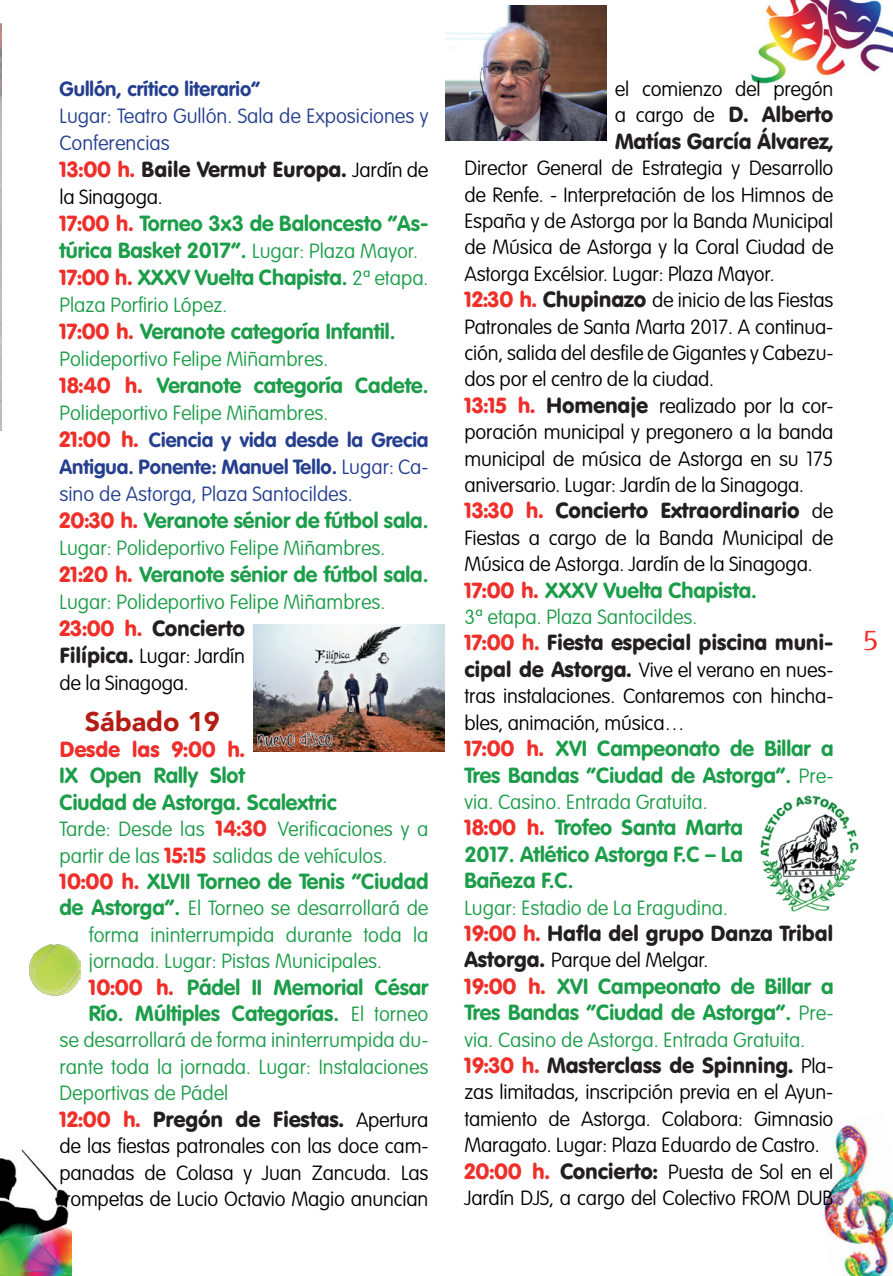
<style>
.page{position:relative;width:893px;height:1276px;background:#fff}
.page>*{position:absolute;margin:0;border:0;box-sizing:border-box;transform-origin:0 0}
.t1{font:30.9px "Rotis Semi Serif";color:#ee2f2a}
.t2{font:900 27px "Avenir";color:#b41d15}
.t3{font:700 21.6px/26.4px "VAG Rounded";color:#1c9d49}
.t4{font:21.6px/26.4px "VAG Rounded BT";letter-spacing:-.01em;color:#231f20}
.t5{font:21.6px "VAG Rounded BT";letter-spacing:-.01em;color:#ee2f2a}
.t6{font:100 20.4px/26.4px "VAG Rounded";letter-spacing:-.01em;color:#000}
.t7{font:100 20.4px/26.4px "VAG Rounded";color:#1c9d49;text-align:justify}
.t8{font:700 20.4px/27px "VAG Rounded";color:#253f8e}
.t9{font:100 20.4px/27px "VAG Rounded";color:#253f8e}
.s1{color:#ee2f2a}
.s2{font-family:"VAG Rounded";font-weight:100;font-size:20.4px;color:#000}
.s3{font-family:"VAG Rounded BT";font-weight:400;color:#ee2f2a}
.s4{font-weight:100;font-size:20.4px}
.s5{font-weight:100;color:#1c9d49}
.s6{font-family:"VAG Rounded BT";font-weight:400;font-size:21.6px;color:#ee2f2a}
.s7{font-weight:100}
.s8{font-family:"VAG Rounded BT";font-weight:400;font-size:21.6px;color:#231f20}
.s9{font-weight:700;font-size:21.6px}
</style>
<div class="page">
<img style="left:751px;top:0;width:142px;height:84px">
<img style="left:0;top:1149px;width:71px;height:127px">
<img style="left:824px;top:1124px;width:69px;height:152px">
<img style="left:30px;top:944px;width:50px;height:51px">
<img style="left:760px;top:795px;width:99px;height:116px">
<img style="left:253px;top:624px;width:192px;height:127px">
<img style="left:445px;top:6px;width:161px;height:134px">
<img style="left:0;top:23px;width:2px;height:407px">
<p class="t8" style="left:60px;top:75px;width:202px">Gullón, crítico literario”</p>
<p class="t9" style="left:60px;top:102px;width:370px">Lugar: Teatro Gullón. Sala de Exposiciones y<br>Conferencias</p>
<p class="t4" style="left:60px;top:155px;width:370px"><span class="s1">13:00 h.</span> Baile Vermut Europa. <span class="s2">Jardín de</span></p>
<p class="t6" style="left:60px;top:183px;width:105px">la Sinagoga.</p>
<p class="t3" style="left:60px;top:210px;width:370px"><span class="s3">17:00 h.</span> Torneo 3x3 de Baloncesto “As&shy;túrica Basket 2017”. <span class="s4">Lugar: Plaza Mayor.<br></span><span class="s3">17:00 h.</span> XXXV Vuelta Chapista. <span class="s4">2ª etapa.</span></p>
<p class="t7" style="left:60px;top:291px;width:169px">Plaza Porfirio López.</p>
<p class="t3" style="left:60px;top:318px;width:337px"><span class="s3">17:00 h.</span> Veranote categoría Infantil.</p>
<p class="t7" style="left:60px;top:345px;width:270px">Polideportivo Felipe Miñambres.</p>
<p class="t3" style="left:60px;top:372px;width:370px"><span class="s3">18:40 h.</span> Veranote categoría Cadete.</p>
<p class="t8" style="left:60px;top:399px;width:370px"><span class="s5">Polideportivo Felipe Miñambres.<br></span><span class="s6">21:00 h.</span> Ciencia y vida desde la Grecia Antigua. Ponente: Manuel Tello. <span class="s7">Lugar: Ca&shy;sino de Astorga, Plaza Santocildes.</span></p>
<p class="t3" style="left:60px;top:507px;width:370px"><span class="s3">20:30 h.</span> Veranote sénior de fútbol sala.</p>
<p class="t7" style="left:60px;top:534px;width:327px">Lugar: Polideportivo Felipe Miñambres.</p>
<p class="t3" style="left:60px;top:561px;width:370px"><span class="s3">21:20 h.</span> Veranote sénior de fútbol sala.</p>
<p class="t7" style="left:60px;top:588px;width:327px">Lugar: Polideportivo Felipe Miñambres.</p>
<p class="t4" style="left:60px;top:614px;width:187px"><span class="s1">23:00 h.</span> Concierto</p>
<p class="t6" style="left:60px;top:642px;width:187px"><span class="s8">Filípica.</span> Lugar: Jardín de la Sinagoga.</p>
<h2 class="t2" style="left:85px;top:698px;width:136px">Sábado 19</h2>
<p class="t5" style="left:60px;top:735px;width:187px">Desde las 9:00 h.</p>
<p class="t3" style="left:60px;top:762px;width:279px">IX Open Rally Slot<br>Ciudad de Astorga. Scalextric</p>
<p class="t7" style="left:60px;top:816px;width:370px">Tarde: Desde las <span class="s6">14:30</span> Verificaciones y a partir de las <span class="s6">15:15</span> salidas de vehículos.</p>
<p class="t3" style="left:60px;top:868px;width:370px"><span class="s3">10:00 h.</span> XLVII Torneo de Tenis “Ciudad</p>
<p class="t7" style="left:89px;top:895px;width:341px;text-indent:-29px"><span class="s9">de Astorga”.</span> El Torneo se desarrollará de forma ininterrumpida durante toda la jornada. Lugar: Pistas Municipales.</p>
<p class="t3" style="left:89px;top:973px;width:341px"><span class="s3">10:00 h.</span> Pádel II Memorial César<br>Río. Múltiples Categorías. <span class="s4">El torneo</span></p>
<p class="t7" style="left:60px;top:1027px;width:370px">se desarrollará de forma ininterrumpida du&shy;rante toda la jornada. Lugar: Instalaciones Deportivas de Pádel</p>
<p class="t4" style="left:60px;top:1105px;width:370px"><span class="s1">12:00 h.</span> Pregón de Fiestas. <span class="s2">Apertura</span></p>
<p class="t6" style="left:60px;top:1132px;width:370px;text-align:justify">de las fiestas patronales con las doce cam&shy;panadas de Colasa y Juan Zancuda. Las trompetas de Lucio Octavio Magio anuncian</p>
<p class="t6" style="left:615px;top:75px;width:220px">el comienzo del pregón</p>
<p class="t4" style="left:615px;top:101px;width:220px"><span class="s2">a cargo de</span> D. Alberto<br>Matías García Álvarez,</p>
<p class="t6" style="left:464px;top:155px;width:370px">Director General de Estrategia y Desarrollo de Renfe. - Interpretación de los Himnos de España y de Astorga por la Banda Municipal de Música de Astorga y la Coral Ciudad de Astorga Excélsior. Lugar: Plaza Mayor.<br><span class="s6">12:30 h.</span> <span class="s8">Chupinazo</span> de inicio de las Fiestas Patronales de Santa Marta 2017. A continua&shy;ción, salida del desfile de Gigantes y Cabezu&shy;dos por el centro de la ciudad.<br><span class="s6">13:15 h.</span> <span class="s8">Homenaje</span> realizado por la cor&shy;poración municipal y pregonero a la banda municipal de música de Astorga en su 175 aniversario. Lugar: Jardín de la Sinagoga.</p>
<p class="t4" style="left:464px;top:497px;width:370px"><span class="s1">13:30 h.</span> Concierto Extraordinario <span class="s2">de</span></p>
<p class="t6" style="left:464px;top:524px;width:370px">Fiestas a cargo de la Banda Municipal de<br>Música de Astorga. Jardín de la Sinagoga.</p>
<p class="t3" style="left:464px;top:576px;width:294px"><span class="s3">17:00 h.</span> XXXV Vuelta Chapista.</p>
<p class="t7" style="left:464px;top:603px;width:234px">3ª etapa. Plaza Santocildes.</p>
<p class="t4" style="left:464px;top:629px;width:370px"><span class="s1">17:00 h.</span> Fiesta especial piscina muni-</p>
<p class="t6" style="left:464px;top:656px;width:370px;text-align:justify"><span class="s8">cipal de Astorga.</span> Vive el verano en nues&shy;tras instalaciones. Contaremos con hincha&shy;bles, animación, música…</p>
<p class="t3" style="left:464px;top:735px;width:370px"><span class="s3">17:00 h.</span> XVI Campeonato de Billar a<br>Tres Bandas “Ciudad de Astorga”. <span class="s4">Pre-</span></p>
<p class="t7" style="left:464px;top:788px;width:245px">via. Casino. Entrada Gratuita.</p>
<p class="t3" style="left:464px;top:814px;width:280px;text-align:justify"><span class="s3">18:00 h.</span> Trofeo Santa Marta 2017. Atlético Astorga F.C – La Bañeza F.C.</p>
<p class="t7" style="left:464px;top:894px;width:265px">Lugar: Estadio de La Eragudina.</p>
<p class="t4" style="left:464px;top:919px;width:370px"><span class="s1">19:00 h.</span> Hafla del grupo Danza Tribal</p>
<p class="t6" style="left:464px;top:947px;width:245px"><span class="s8">Astorga.</span> Parque del Melgar.</p>
<p class="t3" style="left:464px;top:972px;width:370px"><span class="s3">19:00 h.</span> XVI Campeonato de Billar a<br>Tres Bandas “Ciudad de Astorga”. <span class="s4">Pre-</span></p>
<p class="t7" style="left:464px;top:1026px;width:342px">via. Casino de Astorga. Entrada Gratuita.</p>
<p class="t4" style="left:464px;top:1051px;width:370px"><span class="s1">19:30 h.</span> Masterclass de Spinning. <span class="s2">Pla-</span></p>
<p class="t6" style="left:464px;top:1079px;width:370px">zas limitadas, inscripción previa en el Ayun&shy;tamiento de Astorga. Colabora: Gimnasio Maragato. Lugar: Plaza Eduardo de Castro.<br><span class="s6">20:00 h.</span> <span class="s8">Concierto:</span> Puesta de Sol en el Jardín DJS, a cargo del Colectivo FROM DUB</p>
<h1 class="t1" style="left:862px;top:621px;width:18px">5</h1>
</div>
